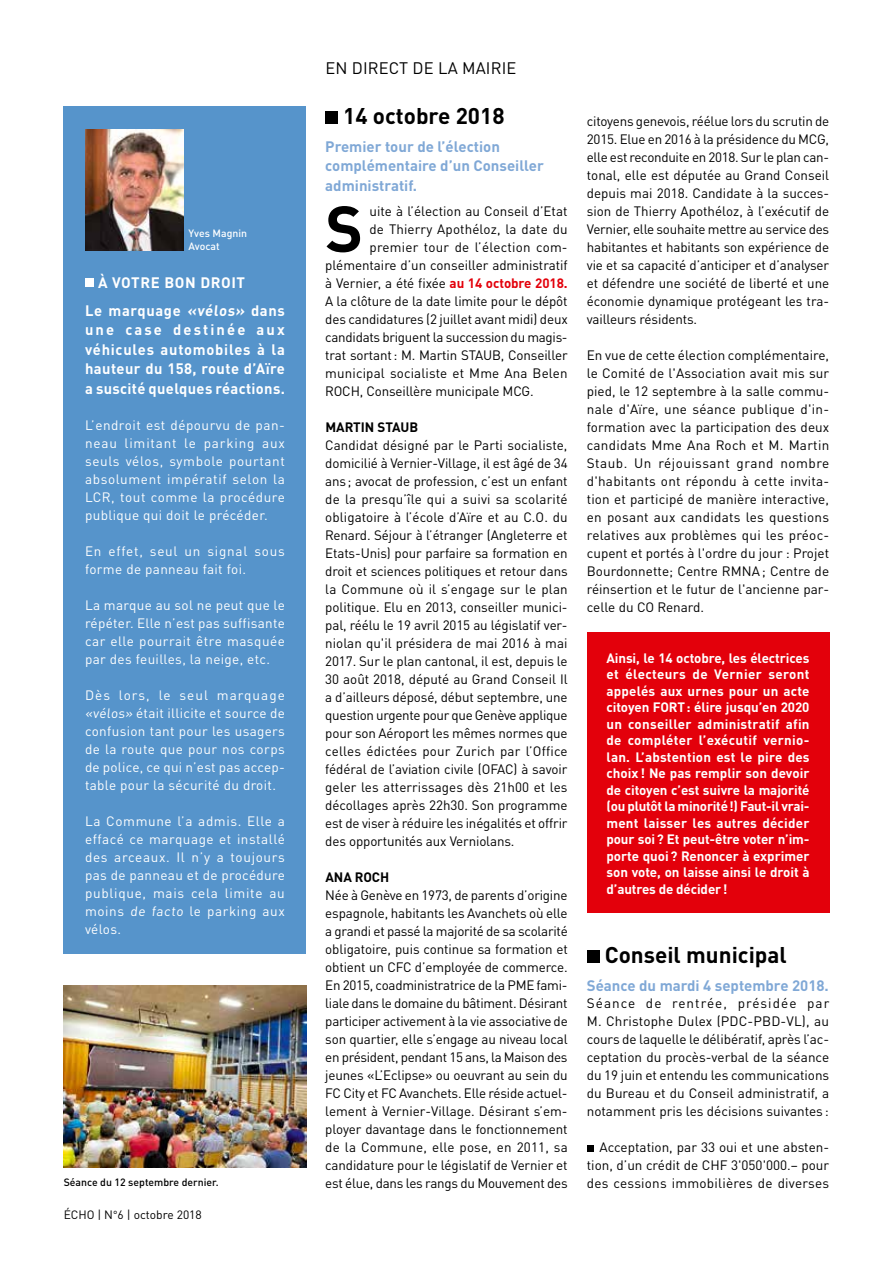
<style>
.page{position:relative;width:893px;height:1263px;background:#fff}
.page>*{position:absolute;margin:0;border:0;box-sizing:border-box;transform-origin:0 0}
.t1{font:700 64.05px "DINOT";color:#000}
.t2{font:700 22.5px "DIN Pro";color:#000}
.t3{font:16.5px "DINOT";letter-spacing:.01em;color:#000}
.t4{font:700 15px/19.5px "DINOT";letter-spacing:.03em;color:#fff}
.t5{font:700 15px/19.5px "DINOT";color:#80a8d6}
.t6{font:13.5px/18px "DINOT";letter-spacing:-.01em;color:#000;text-align:justify}
.t7{font:13.5px/18px "DINOT";letter-spacing:.025em;color:#fff;text-align:justify}
.t8{font:700 13.5px/16.5px "DINOT";color:#fff;text-align:justify}
.t9{font:13.5px "DINOT";letter-spacing:.01em;color:#000}
.t10{font:13.5px "DINOT";letter-spacing:.015em;color:#000}
.t11{font:700 13.5px "DINOT";color:#000}
.t12{font:12px "DINOT";color:#000}
.t13{font:500 10.5px "DINOT";color:#000}
.t14{font:500 10.5px/13.5px "DINOT";color:#fff}
.s1{font-size:10.05px}
.s2{font-weight:700;color:#e3000b}
</style>
<div class="page">
<div style="left:325px;top:111px;width:13px;height:12px;background:#000"></div>
<div style="left:587px;top:950px;width:13px;height:13px;background:#000"></div>
<svg style="left:587px;top:1146px;width:6px;height:6px"></svg>
<div style="left:64px;top:106px;width:242px;height:848px;background:#5694cb"></div>
<div style="left:85px;top:278px;width:9px;height:9px;background:#fff"></div>
<img style="left:85px;top:130px;width:98px;height:120px">
<div style="left:587px;top:632px;width:242px;height:281px;background:#e3000b"></div>
<img style="left:64px;top:985px;width:242px;height:182px">
<p class="t14" style="left:189px;top:226px;width:60px">Yves Magnin<br>Avocat</p>
<p class="t4" style="left:85px;top:268px;width:201px;line-height:28px;text-indent:13px">À VOTRE BON DROIT<br>Le marquage «vélos» dans</p>
<p class="t4" style="left:85px;top:320px;width:201px;text-align:justify">une case destinée aux véhicules automobiles à la hauteur du 158, route d’Aïre a suscité quelques réactions.</p>
<p class="t7" style="left:85px;top:416px;width:201px">L’endroit est dépourvu de pan&shy;neau limitant le parking aux seuls vélos, symbole pourtant absolument impératif selon la LCR, tout comme la procédure publique qui doit le précéder.</p>
<p class="t7" style="left:85px;top:542px;width:201px">En effet, seul un signal sous forme de panneau fait foi.</p>
<p class="t7" style="left:85px;top:596px;width:201px">La marque au sol ne peut que le répéter. Elle n’est pas suffisante car elle pourrait être masquée par des feuilles, la neige, etc.</p>
<p class="t7" style="left:85px;top:686px;width:201px">Dès lors, le seul marquage «vélos» était illicite et source de confusion tant pour les usagers de la route que pour nos corps de police, ce qui n’est pas accep&shy;table pour la sécurité du droit.</p>
<p class="t7" style="left:85px;top:812px;width:201px">La Commune l’a admis. Elle a effacé ce marquage et installé des arceaux. Il n’y a toujours pas de panneau et de procédure publique, mais cela limite au moins de facto le parking aux vélos.</p>
<p class="t13" style="left:64px;top:1175px;width:157px">Séance du 12 septembre dernier.</p>
<p class="t12" style="left:64px;top:1207px;width:140px">ÉCHO | N<span class="s1">°</span>6 | octobre 2018</p>
<p class="t3" style="left:325px;top:58px;width:193px">EN DIRECT DE LA MAIRIE</p>
<h2 class="t2" style="left:343px;top:100px;width:163px">14 octobre 2018</h2>
<p class="t5" style="left:325px;top:136px;width:220px">Premier tour de l’élection complémentaire d’un Conseiller administratif.</p>
<h1 class="t1" style="left:325px;top:187px;width:39px">S</h1>
<p class="t6" style="left:370px;top:202px;width:199px">uite à l’élection au Conseil d’Etat</p>
<p class="t9" style="left:370px;top:221px;width:200px">de Thierry Apothéloz, la date du</p>
<p class="t10" style="left:370px;top:239px;width:200px">premier tour de l’élection com-</p>
<p class="t6" style="left:325px;top:256px;width:244px">plémentaire d’un conseiller administratif</p>
<p class="t6" style="left:325px;top:274px;width:244px">à Vernier, a été fixée <span class="s2">au 14 octobre 2018.</span></p>
<p class="t6" style="left:325px;top:292px;width:244px">A la clôture de la date limite pour le dépôt</p>
<p class="t6" style="left:325px;top:310px;width:244px">des candidatures (2 juillet avant midi) deux</p>
<p class="t6" style="left:325px;top:328px;width:244px">candidats briguent la succession du magis-</p>
<p class="t6" style="left:325px;top:346px;width:244px">trat sortant: M. Martin STAUB, Conseiller</p>
<p class="t9" style="left:325px;top:365px;width:244px">municipal socialiste et Mme Ana Belen</p>
<p class="t6" style="left:325px;top:382px;width:210px">ROCH, Conseillère municipale MCG.</p>
<p class="t11" style="left:325px;top:418px;width:94px">MARTIN STAUB</p>
<p class="t6" style="left:325px;top:436px;width:244px">Candidat désigné par le Parti socialiste, domicilié à Vernier-Village, il est âgé de 34 ans; avocat de profession, c’est un enfant de la presqu’île qui a suivi sa scolarité obligatoire à l’école d’Aïre et au C.O. du Renard. Séjour à l’étranger (Angleterre et Etats-Unis) pour parfaire sa formation en droit et sciences politiques et retour dans la Commune où il s’engage sur le plan politique. Elu en 2013, conseiller munici&shy;pal, réélu le 19 avril 2015 au législatif ver&shy;niolan qu'il présidera de mai 2016 à mai 2017. Sur le plan cantonal, il est, depuis le 30 août 2018, député au Grand Conseil Il a d’ailleurs déposé, début septembre, une question urgente pour que Genève applique pour son Aéroport les mêmes normes que celles édictées pour Zurich par l’Office fédéral de l’aviation civile (OFAC) à savoir geler les atterrissages dès 21h00 et les décollages après 22h30. Son programme est de viser à réduire les inégalités et offrir des opportunités aux Verniolans.</p>
<p class="t11" style="left:325px;top:868px;width:66px">ANA ROCH</p>
<p class="t6" style="left:325px;top:886px;width:244px">Née à Genève en 1973, de parents d’origine espagnole, habitants les Avanchets où elle a grandi et passé la majorité de sa scolarité obligatoire, puis continue sa formation et obtient un CFC d’employée de commerce.<br>En 2015, coadministratrice de la PME fami&shy;liale dans le domaine du bâtiment. Désirant participer activement à la vie associative de son quartier, elle s’engage au niveau local en président, pendant 15 ans, la Maison des jeunes «L’Eclipse» ou oeuvrant au sein du FC City et FC Avanchets. Elle réside actuel&shy;lement à Vernier-Village. Désirant s’em&shy;ployer davantage dans le fonctionnement de la Commune, elle pose, en 2011, sa candidature pour le législatif de Vernier et est élue, dans les rangs du Mouvement des</p>
<p class="t6" style="left:587px;top:112px;width:244px">citoyens genevois, réélue lors du scrutin de 2015. Elue en 2016 à la présidence du MCG, elle est reconduite en 2018. Sur le plan can&shy;tonal, elle est députée au Grand Conseil depuis mai 2018. Candidate à la succes&shy;sion de Thierry Apothéloz, à l’exécutif de Vernier, elle souhaite mettre au service des habitantes et habitants son expérience de vie et sa capacité d’anticiper et d’analyser et défendre une société de liberté et une économie dynamique protégeant les tra&shy;vailleurs résidents.</p>
<p class="t6" style="left:587px;top:346px;width:244px">En vue de cette élection complémentaire, le Comité de l'Association avait mis sur pied, le 12 septembre à la salle commu&shy;nale d'Aïre, une séance publique d'in&shy;formation avec la participation des deux candidats Mme Ana Roch et M. Martin Staub. Un réjouissant grand nombre d'habitants ont répondu à cette invita&shy;tion et participé de manière interactive, en posant aux candidats les questions relatives aux problèmes qui les préoc&shy;cupent et portés à l'ordre du jour : Projet Bourdonnette; Centre RMNA; Centre de réinsertion et le futur de l'ancienne par&shy;celle du CO Renard.</p>
<p class="t8" style="left:606px;top:649px;width:205px">Ainsi, le 14 octobre, les électrices et électeurs de Vernier seront appelés aux urnes pour un acte citoyen FORT: élire jusqu’en 2020 un conseiller administratif afin de compléter l’exécutif vernio&shy;lan. L’abstention est le pire des choix! Ne pas remplir son devoir de citoyen c’est suivre la majorité (ou plutôt la minorité!) Faut-il vrai&shy;ment laisser les autres décider pour soi? Et peut-être voter n’im&shy;porte quoi? Renoncer à exprimer son vote, on laisse ainsi le droit à d’autres de décider!</p>
<h2 class="t2" style="left:605px;top:940px;width:183px">Conseil municipal</h2>
<p class="t5" style="left:587px;top:975px;width:244px">Séance du mardi 4 septembre 2018.</p>
<p class="t6" style="left:587px;top:994px;width:244px">Séance de rentrée, présidée par M. Christophe Dulex (PDC-PBD-VL), au cours de laquelle le délibératif, après l’ac&shy;ceptation du procès-verbal de la séance du 19 juin et entendu les communications du Bureau et du Conseil administratif, a notamment pris les décisions suivantes :</p>
<p class="t6" style="left:587px;top:1138px;width:244px;text-indent:13px">Acceptation, par 33 oui et une absten&shy;tion, d’un crédit de CHF 3'050'000.– pour des cessions immobilières de diverses</p>
</div>
